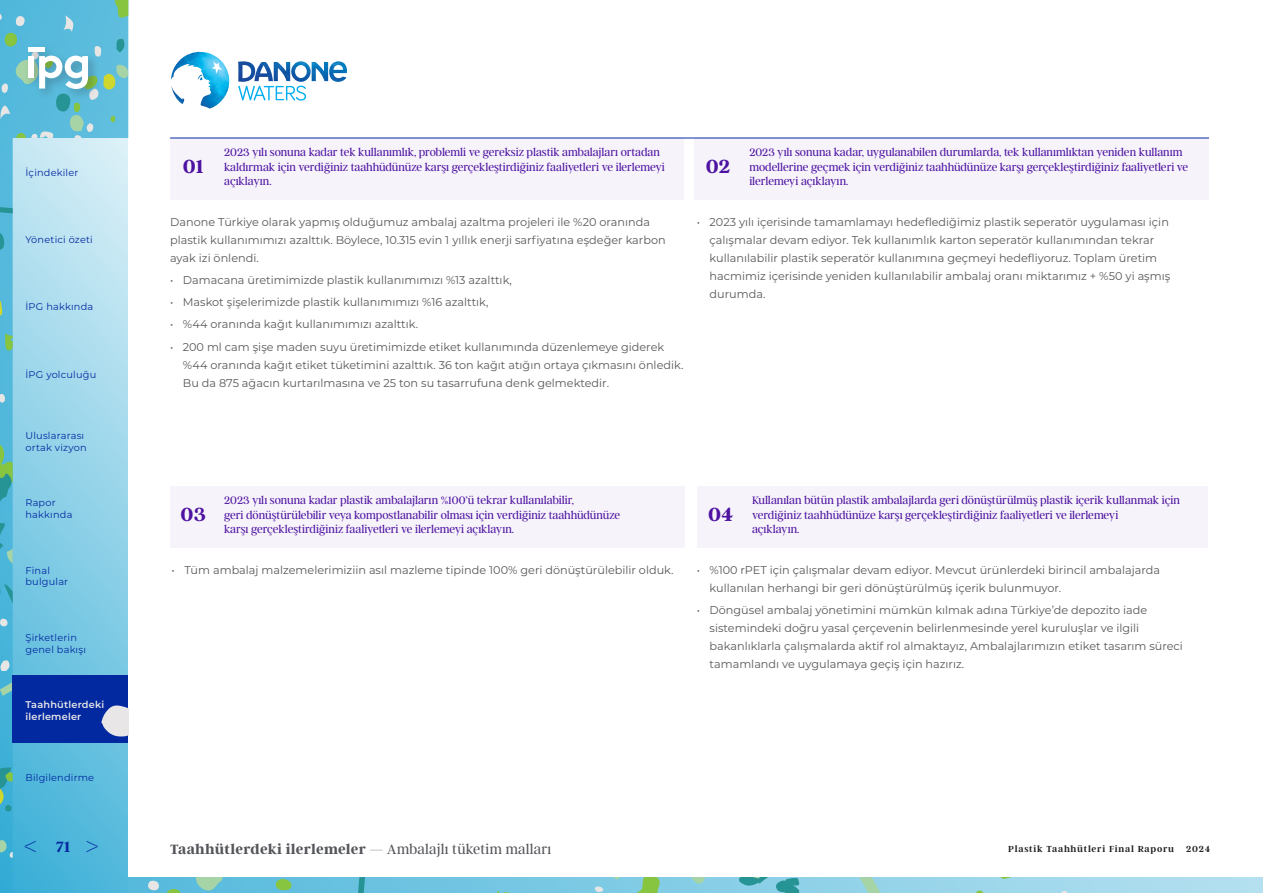
<style>
.page{position:relative;width:1263px;height:893px;background:#fff}
.page>*{position:absolute;margin:0;border:0;box-sizing:border-box;transform-origin:0 0}
.t1{font:100 30px "Argent CF";color:#0329a1}
.t2{font:700 21px "Argent CF";color:#4d12a1}
.t3{font:700 15px "Argent CF";letter-spacing:.01em;color:#54555a}
.t4{font:300 12px/14.4px "Argent CF";color:#4d12a1}
._35_maddeler{font:11.25px/18px "Montserrat";color:#57585a}
.t5{font:9.75px/11.7px "Montserrat";letter-spacing:.02em;color:#0329a1}
.t6{font:600 9.75px "Argent CF";letter-spacing:.08em;color:#1c1c1c}
.t7{font:600 9.75px/11.7px "Montserrat";letter-spacing:.02em;color:#e8e6e6}
.s1{font-weight:700;font-size:16.5px}
.s2{font-weight:300}
</style>
<div class="page">
<div style="left:216px;top:138px;width:467px;height:62px;background:#f6f3fa"></div>
<div style="left:170px;top:138px;width:47px;height:62px;background:#f6f3fa"></div>
<div style="left:741px;top:138px;width:468px;height:62px;background:#f6f3fa"></div>
<div style="left:694px;top:138px;width:49px;height:62px;background:#f6f3fa"></div>
<div style="left:743px;top:486px;width:465px;height:62px;background:#f6f3fa"></div>
<div style="left:697px;top:486px;width:49px;height:62px;background:#f6f3fa"></div>
<div style="left:216px;top:486px;width:469px;height:62px;background:#f6f3fa"></div>
<div style="left:170px;top:486px;width:47px;height:62px;background:#f6f3fa"></div>
<img style="left:238px;top:61px;width:109px;height:21px">
<svg style="left:238px;top:86px;width:68px;height:15px"></svg>
<svg style="left:171px;top:52px;width:58px;height:57px"></svg>
<img style="left:180px;top:52px;width:19px;height:8px">
<svg style="left:0;top:0;width:128px;height:194px;background:#81cbe4"></svg>
<svg style="left:114px;top:0;width:14px;height:19px"></svg>
<svg style="left:63px;top:15px;width:12px;height:17px"></svg>
<svg style="left:0;top:13px;width:2px;height:8px"></svg>
<div style="left:5px;top:33px;width:12px;height:14px;background:#87c440;border-radius:50%"></div>
<svg style="left:16px;top:16px;width:9px;height:10px"></svg>
<svg style="left:29px;top:180px;width:9px;height:8px"></svg>
<hr style="left:170px;top:138px;width:1039px;height:1px;background:#0329a1">
<svg style="left:0;top:38px;width:128px;height:132px;background:#84cada"></svg>
<svg style="left:134px;top:877px;width:1129px;height:16px;background:#8bcfe6"></svg>
<svg style="left:357px;top:877px;width:8px;height:16px"></svg>
<svg style="left:196px;top:877px;width:27px;height:15px"></svg>
<svg style="left:166px;top:889px;width:15px;height:4px"></svg>
<svg style="left:276px;top:879px;width:16px;height:11px"></svg>
<svg style="left:148px;top:880px;width:11px;height:11px"></svg>
<svg style="left:398px;top:877px;width:562px;height:16px;background:#80c9da"></svg>
<svg style="left:1000px;top:877px;width:16px;height:2px"></svg>
<svg style="left:974px;top:889px;width:11px;height:4px"></svg>
<svg style="left:1061px;top:891px;width:6px;height:2px"></svg>
<svg style="left:0;top:194px;width:134px;height:699px;background:#7fc1df"></svg>
<p class="t5" style="left:26px;top:166px;width:54px">İçindekiler</p>
<p class="t5" style="left:26px;top:234px;width:69px">Yönetici özeti</p>
<p class="t5" style="left:26px;top:301px;width:69px">İPG hakkında</p>
<p class="t5" style="left:26px;top:368px;width:72px">İPG yolculuğu</p>
<p class="t5" style="left:26px;top:429px;width:63px">Uluslararası ortak vizyon</p>
<p class="t5" style="left:26px;top:497px;width:48px">Rapor hakkında</p>
<p class="t5" style="left:26px;top:564px;width:44px">Final bulgular</p>
<p class="t5" style="left:26px;top:631px;width:62px">Şirketlerin genel bakışı</p>
<p class="t7" style="left:25px;top:698px;width:80px">Taahhütlerdeki ilerlemeler</p>
<p class="t5" style="left:26px;top:771px;width:70px">Bilgilendirme</p>
<h2 class="t2" style="left:183px;top:155px;width:22px">01</h2>
<p class="t4" style="left:749px;top:145px;width:440px">2023 yılı sonuna kadar, uygulanabilen durumlarda, tek kullanımlıktan yeniden kullanım modellerine geçmek için verdiğiniz taahhüdünüze karşı gerçekleştirdiğiniz faaliyetleri ve ilerlemeyi açıklayın.</p>
<p class="t4" style="left:224px;top:145px;width:442px">2023 yılı sonuna kadar tek kullanımlık, problemli ve gereksiz plastik ambalajları ortadan kaldırmak için verdiğiniz taahhüdünüze karşı gerçekleştirdiğiniz faaliyetleri ve ilerlemeyi açıklayın.</p>
<h2 class="t2" style="left:706px;top:155px;width:26px">02</h2>
<p class="_35_maddeler" style="left:170px;top:212px;width:497px">Danone Türkiye olarak yapmış olduğumuz ambalaj azaltma projeleri ile %20 oranında plastik kullanımımızı azalttık. Böylece, 10.315 evin 1 yıllık enerji sarfiyatına eşdeğer karbon ayak izi önlendi.</p>
<p class="_35_maddeler" style="left:170px;top:270px;width:343px">• Damacana üretimimizde plastik kullanımımızı %13 azalttık,</p>
<p class="_35_maddeler" style="left:170px;top:293px;width:320px">• Maskot şişelerimizde plastik kullanımımızı %16 azalttık,</p>
<p class="_35_maddeler" style="left:170px;top:315px;width:249px">• %44 oranında kağıt kullanımımızı azalttık.</p>
<p class="_35_maddeler" style="left:183px;top:337px;width:502px;text-indent:-13px">• 200 ml cam şişe maden suyu üretimimizde etiket kullanımında düzenlemeye giderek %44 oranında kağıt etiket tüketimini azalttık. 36 ton kağıt atığın ortaya çıkmasını önledik.<br>Bu da 875 ağacın kurtarılmasına ve 25 ton su tasarrufuna denk gelmektedir.</p>
<p class="_35_maddeler" style="left:710px;top:212px;width:462px;text-indent:-13px">• 2023 yılı içerisinde tamamlamayı hedeflediğimiz plastik seperatör uygulaması için çalışmalar devam ediyor. Tek kullanımlık karton seperatör kullanımından tekrar kullanılabilir plastik seperatör kullanımına geçmeyi hedefliyoruz. Toplam üretim hacmimiz içerisinde yeniden kullanılabilir ambalaj oranı miktarımız + %50 yi aşmış durumda.</p>
<h2 class="t2" style="left:181px;top:503px;width:27px">03</h2>
<p class="t4" style="left:224px;top:493px;width:398px">2023 yılı sonuna kadar plastik ambalajların %100’ü tekrar kullanılabilir,<br>geri dönüştürülebilir veya kompostlanabilir olması için verdiğiniz taahhüdünüze karşı gerçekleştirdiğiniz faaliyetleri ve ilerlemeyi açıklayın.</p>
<h2 class="t2" style="left:708px;top:503px;width:27px">04</h2>
<p class="t4" style="left:752px;top:493px;width:429px">Kullanılan bütün plastik ambalajlarda geri dönüştürülmüş plastik içerik kullanmak için verdiğiniz taahhüdünüze karşı gerçekleştirdiğiniz faaliyetleri ve ilerlemeyi<br>açıklayın.</p>
<p class="_35_maddeler" style="left:172px;top:560px;width:503px">• Tüm ambalaj malzemelerimiziin asıl mazleme tipinde 100% geri dönüştürülebilir olduk.</p>
<p class="_35_maddeler" style="left:710px;top:560px;width:452px;text-indent:-13px">• %100 rPET için çalışmalar devam ediyor. Mevcut ürünlerdeki birincil ambalajarda kullanılan herhangi bir geri dönüştürülmüş içerik bulunmuyor.</p>
<p class="_35_maddeler" style="left:710px;top:600px;width:475px;text-indent:-13px">• Döngüsel ambalaj yönetimini mümkün kılmak adına Türkiye’de depozito iade sistemindeki doğru yasal çerçevenin belirlenmesinde yerel kuruluşlar ve ilgili bakanlıklarla çalışmalarda aktif rol almaktayız, Ambalajlarımızın etiket tasarım süreci tamamlandı ve uygulamaya geçiş için hazırız.</p>
<h1 class="t1" style="left:23px;top:829px;width:77px">&lt; <span class="s1">71</span>&gt;</h1>
<p class="t6" style="left:1008px;top:844px;width:203px">Plastik Taahhütleri Final Raporu 2024</p>
<h3 class="t3" style="left:170px;top:841px;width:383px">Taahhütlerdeki ilerlemeler <span class="s2">— Ambalajlı tüketim malları</span></h3>
</div>
